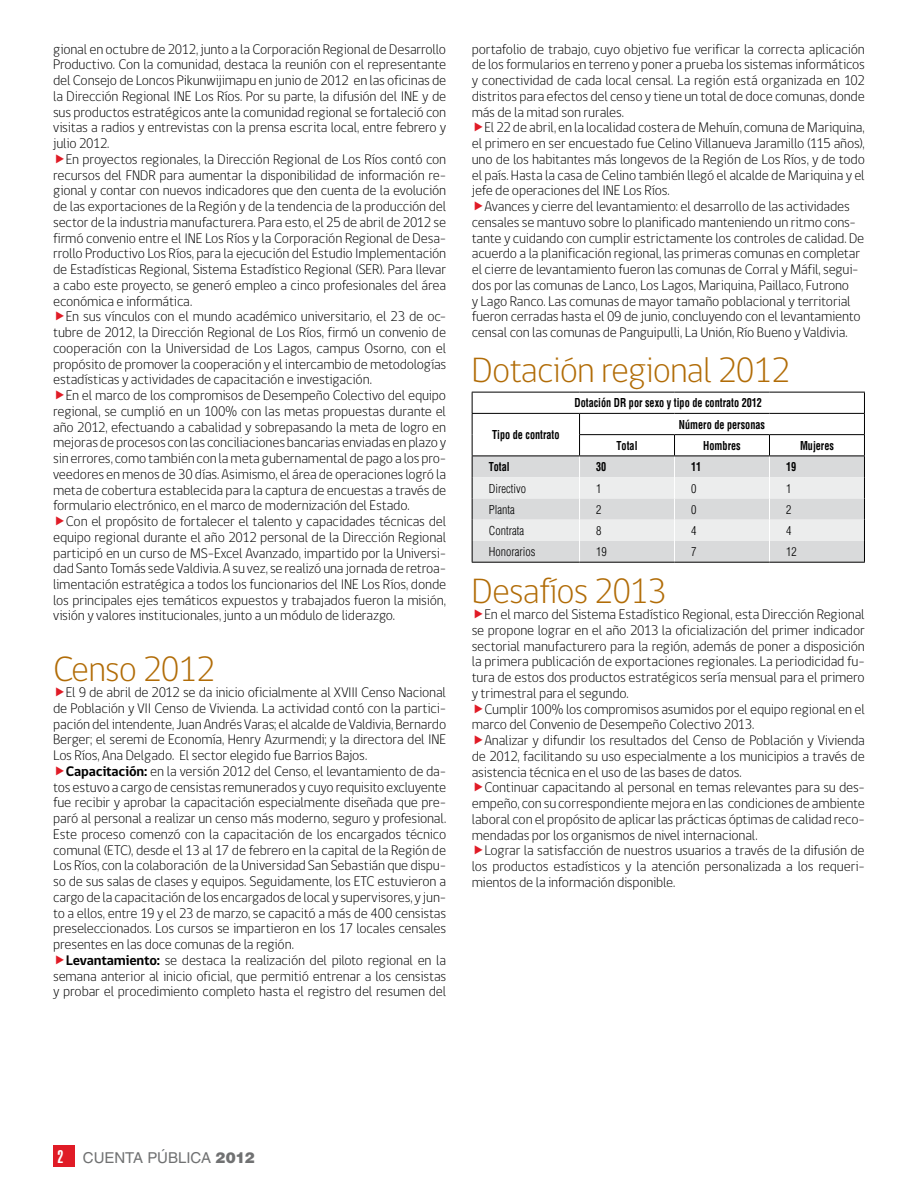
<style>
.page{position:relative;width:918px;height:1188px;background:#fff}
.page>*{position:absolute;margin:0;border:0;box-sizing:border-box;transform-origin:0 0}
.t1{font:300 36px "gob CL";letter-spacing:-.025em;color:#b16c07}
.t2{font:15px "Helvetica";letter-spacing:-.005em;color:#707172}
.t3{font:300 14.25px/15.8px "gob CL";letter-spacing:-.015em;color:#000;text-align:justify}
.t4{font:700 condensed 12px "Helvetica";color:#000;scale:.85 1}
.t5{font:300 condensed 12px "Helvetica";color:#000}
.s1{font-weight:700}
.s2{font-weight:900;font-stretch:extra-condensed;font-size:18px;color:#fff}
.s3{font-weight:900}
</style>
<div class="page">
<div style="left:53px;top:1145px;width:21px;height:22px;background:#e01b26"></div>
<hr style="left:472px;top:562px;width:108px;height:1px;background:#000">
<hr style="left:580px;top:562px;width:95px;height:1px;background:#000">
<hr style="left:675px;top:562px;width:94px;height:1px;background:#000">
<hr style="left:769px;top:562px;width:96px;height:1px;background:#000">
<svg style="left:472px;top:392px;width:393px;height:170px"></svg>
<p class="t3" style="left:53px;top:41px;width:395px">gional en octubre de 2012, junto a la Corporación Regional de Desarrollo Productivo. Con la comunidad, destaca la reunión con el representante del Consejo de Loncos Pikunwijimapu en junio de 2012 en las oficinas de la Dirección Regional INE Los Ríos. Por su parte, la difusión del INE y de sus productos estratégicos ante la comunidad regional se fortaleció con visitas a radios y entrevistas con la prensa escrita local, entre febrero y julio 2012.</p>
<p class="t3" style="left:53px;top:152px;width:395px;text-indent:13px">En proyectos regionales, la Dirección Regional de Los Ríos contó con recursos del FNDR para aumentar la disponibilidad de información re&shy;gional y contar con nuevos indicadores que den cuenta de la evolución de las exportaciones de la Región y de la tendencia de la producción del sector de la industria manufacturera. Para esto, el 25 de abril de 2012 se firmó convenio entre el INE Los Ríos y la Corporación Regional de Desa&shy;rrollo Productivo Los Ríos, para la ejecución del Estudio Implementación de Estadísticas Regional, Sistema Estadístico Regional (SER). Para llevar a cabo este proyecto, se generó empleo a cinco profesionales del área económica e informática.</p>
<p class="t3" style="left:53px;top:309px;width:395px;text-indent:13px">En sus vínculos con el mundo académico universitario, el 23 de oc&shy;tubre de 2012, la Dirección Regional de Los Ríos, firmó un convenio de cooperación con la Universidad de Los Lagos, campus Osorno, con el propósito de promover la cooperación y el intercambio de metodologías estadísticas y actividades de capacitación e investigación.</p>
<p class="t3" style="left:53px;top:388px;width:395px;text-indent:13px">En el marco de los compromisos de Desempeño Colectivo del equipo regional, se cumplió en un 100% con las metas propuestas durante el año 2012, efectuando a cabalidad y sobrepasando la meta de logro en mejoras de procesos con las conciliaciones bancarias enviadas en plazo y sin errores, como también con la meta gubernamental de pago a los pro&shy;veedores en menos de 30 días. Asimismo, el área de operaciones logró la meta de cobertura establecida para la captura de encuestas a través de formulario electrónico, en el marco de modernización del Estado.</p>
<p class="t3" style="left:53px;top:514px;width:395px;text-indent:13px">Con el propósito de fortalecer el talento y capacidades técnicas del equipo regional durante el año 2012 personal de la Dirección Regional participó en un curso de MS-Excel Avanzado, impartido por la Universi&shy;dad Santo Tomás sede Valdivia. A su vez, se realizó una jornada de retroa&shy;limentación estratégica a todos los funcionarios del INE Los Ríos, donde los principales ejes temáticos expuestos y trabajados fueron la misión, visión y valores institucionales, junto a un módulo de liderazgo.</p>
<h1 class="t1" style="left:53px;top:645px;width:164px">Censo 2012</h1>
<p class="t3" style="left:53px;top:685px;width:395px;text-indent:13px">El 9 de abril de 2012 se da inicio oficialmente al XVIII Censo Nacional de Población y VII Censo de Vivienda. La actividad contó con la partici&shy;pación del intendente, Juan Andrés Varas; el alcalde de Valdivia, Bernardo Berger; el seremi de Economía, Henry Azurmendi; y la directora del INE Los Ríos, Ana Delgado. El sector elegido fue Barrios Bajos.</p>
<p class="t3" style="left:53px;top:764px;width:395px;text-indent:13px"><span class="s1">Capacitación:</span> en la versión 2012 del Censo, el levantamiento de da&shy;tos estuvo a cargo de censistas remunerados y cuyo requisito excluyente fue recibir y aprobar la capacitación especialmente diseñada que pre&shy;paró al personal a realizar un censo más moderno, seguro y profesional.<br>Este proceso comenzó con la capacitación de los encargados técnico comunal (ETC), desde el 13 al 17 de febrero en la capital de la Región de Los Ríos, con la colaboración de la Universidad San Sebastián que dispu&shy;so de sus salas de clases y equipos. Seguidamente, los ETC estuvieron a cargo de la capacitación de los encargados de local y supervisores, y jun&shy;to a ellos, entre 19 y el 23 de marzo, se capacitó a más de 400 censistas preseleccionados. Los cursos se impartieron en los 17 locales censales presentes en las doce comunas de la región.</p>
<p class="t3" style="left:53px;top:953px;width:395px;text-indent:13px"><span class="s1">Levantamiento:</span> se destaca la realización del piloto regional en la semana anterior al inicio oficial, que permitió entrenar a los censistas y probar el procedimiento completo hasta el registro del resumen del</p>
<p class="t3" style="left:472px;top:41px;width:395px">portafolio de trabajo, cuyo objetivo fue verificar la correcta aplicación de los formularios en terreno y poner a prueba los sistemas informáticos y conectividad de cada local censal. La región está organizada en 102 distritos para efectos del censo y tiene un total de doce comunas, donde más de la mitad son rurales.</p>
<p class="t3" style="left:472px;top:120px;width:395px;text-indent:13px">El 22 de abril, en la localidad costera de Mehuín, comuna de Mariquina, el primero en ser encuestado fue Celino Villanueva Jaramillo (115 años), uno de los habitantes más longevos de la Región de Los Ríos, y de todo el país. Hasta la casa de Celino también llegó el alcalde de Mariquina y el jefe de operaciones del INE Los Ríos.</p>
<p class="t3" style="left:472px;top:199px;width:394px;text-align:left;text-indent:13px">Avances y cierre del levantamiento: el desarrollo de las actividades censales se mantuvo sobre lo planificado manteniendo un ritmo cons&shy;tante y cuidando con cumplir estrictamente los controles de calidad. De acuerdo a la planificación regional, las primeras comunas en completar el cierre de levantamiento fueron las comunas de Corral y Máfil, segui&shy;dos por las comunas de Lanco, Los Lagos, Mariquina, Paillaco, Futrono<br>y Lago Ranco. Las comunas de mayor tamaño poblacional y territorial fueron cerradas hasta el 09 de junio, concluyendo con el levantamiento censal con las comunas de Panguipulli, La Unión, Río Bueno y Valdivia.</p>
<h1 class="t1" style="left:472px;top:346px;width:320px">Dotación regional 2012</h1>
<p class="t4" style="left:492px;top:428px;width:81px">Tipo de contrato</p>
<p class="t4" style="left:575px;top:396px;width:222px">Dotación DR por sexo y tipo de contrato 2012</p>
<p class="t4" style="left:679px;top:417px;width:103px">Número de personas</p>
<p class="t4" style="left:617px;top:438px;width:26px">Total</p>
<p class="t4" style="left:703px;top:438px;width:45px">Hombres</p>
<p class="t4" style="left:800px;top:438px;width:41px">Mujeres</p>
<p class="t4" style="left:489px;top:460px;width:26px">Total</p>
<p class="t4" style="left:596px;top:460px;width:14px">30</p>
<p class="t4" style="left:691px;top:460px;width:13px">11</p>
<p class="t4" style="left:786px;top:460px;width:13px">19</p>
<p class="t5" style="left:489px;top:481px;width:39px">Directivo</p>
<p class="t5" style="left:596px;top:481px;width:7px">1</p>
<p class="t5" style="left:691px;top:481px;width:7px">0</p>
<p class="t5" style="left:786px;top:481px;width:7px">1</p>
<p class="t5" style="left:489px;top:502px;width:27px">Planta</p>
<p class="t5" style="left:596px;top:502px;width:7px">2</p>
<p class="t5" style="left:691px;top:502px;width:7px">0</p>
<p class="t5" style="left:786px;top:502px;width:7px">2</p>
<p class="t5" style="left:489px;top:524px;width:37px">Contrata</p>
<p class="t5" style="left:596px;top:524px;width:7px">8</p>
<p class="t5" style="left:691px;top:524px;width:7px">4</p>
<p class="t5" style="left:786px;top:524px;width:7px">4</p>
<p class="t5" style="left:489px;top:545px;width:48px">Honorarios</p>
<p class="t5" style="left:596px;top:545px;width:12px">19</p>
<p class="t5" style="left:691px;top:545px;width:7px">7</p>
<p class="t5" style="left:786px;top:545px;width:12px">12</p>
<h1 class="t1" style="left:472px;top:567px;width:196px">Desafíos 2013</h1>
<p class="t3" style="left:472px;top:607px;width:395px;text-indent:13px">En el marco del Sistema Estadístico Regional, esta Dirección Regional se propone lograr en el año 2013 la oficialización del primer indicador sectorial manufacturero para la región, además de poner a disposición la primera publicación de exportaciones regionales. La periodicidad fu&shy;tura de estos dos productos estratégicos sería mensual para el primero y trimestral para el segundo.</p>
<p class="t3" style="left:472px;top:701px;width:395px;text-indent:13px">Cumplir 100% los compromisos asumidos por el equipo regional en el marco del Convenio de Desempeño Colectivo 2013.</p>
<p class="t3" style="left:472px;top:733px;width:395px;text-indent:13px">Analizar y difundir los resultados del Censo de Población y Vivienda de 2012, facilitando su uso especialmente a los municipios a través de asistencia técnica en el uso de las bases de datos.</p>
<p class="t3" style="left:472px;top:780px;width:395px;text-indent:13px">Continuar capacitando al personal en temas relevantes para su des&shy;empeño, con su correspondiente mejora en las condiciones de ambiente laboral con el propósito de aplicar las prácticas óptimas de calidad reco&shy;mendadas por los organismos de nivel internacional.</p>
<p class="t3" style="left:472px;top:843px;width:395px;text-indent:13px">Lograr la satisfacción de nuestros usuarios a través de la difusión de los productos estadísticos y la atención personalizada a los requeri&shy;mientos de la información disponible.</p>
<p class="t2" style="left:58px;top:1149px;width:199px"><span class="s2">2</span> CUENTA PÚBLICA <span class="s3">2012</span></p>
</div>
